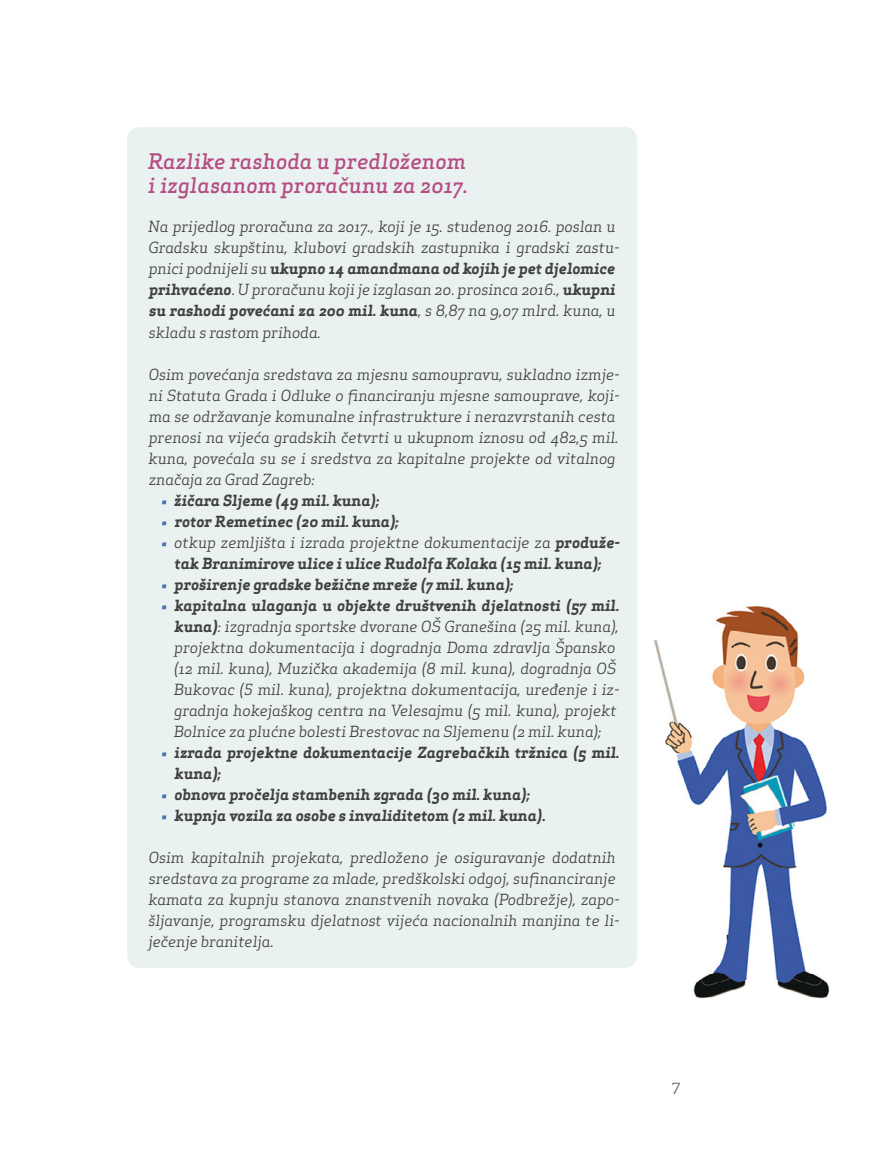
<style>
.page{position:relative;width:893px;height:1170px;background:#fff}
.page>*{position:absolute;margin:0;border:0;box-sizing:border-box;transform-origin:0 0}
.t1{font:italic 500 21px/24px "Apex Serif";color:#b64d83}
.t2{font:italic 15px/21px "Apex Serif";color:#414042}
.t3{font:italic 700 15px/21px "Apex Serif";color:#414042;text-align:center}
.t4{font:15px "Apex Serif";color:#58595b}
.s1{font-weight:700}
.s2{font-weight:400;color:#496db5}
.s3{font-weight:400}
.s4{color:#496db5}
</style>
<div class="page">
<div style="left:127px;top:127px;width:510px;height:841px;background:#eaf2f1;border-radius:13px"></div>
<img style="left:654px;top:606px;width:176px;height:393px">
<h1 class="t1" style="left:148px;top:149px;width:321px">Razlike rashoda u predloženom i izglasanom proračunu za 2017.</h1>
<p class="t2" style="left:148px;top:216px;width:473px">Na prijedlog proračuna za 2017., koji je 15. studenog 2016. poslan u Gradsku skupštinu, klubovi gradskih zastupnika i gradski zastu&shy;pnici podnijeli su <span class="s1">ukupno 14 amandmana od kojih je pet djelomice prihvaćeno</span>. U proračunu koji je izglasan 20. prosinca 2016., <span class="s1">ukupni su rashodi povećani za 200 mil. kuna</span>, s 8,87 na 9,07 mlrd. kuna, u skladu s rastom prihoda.</p>
<p class="t2" style="left:149px;top:363px;width:473px">Osim povećanja sredstava za mjesnu samoupravu, sukladno izmje&shy;ni Statuta Grada i Odluke o financiranju mjesne samouprave, koji&shy;ma se održavanje komunalne infrastrukture i nerazvrstanih cesta prenosi na vijeća gradskih četvrti u ukupnom iznosu od 482,5 mil. kuna, povećala su se i sredstva za kapitalne projekte od vitalnog značaja za Grad Zagreb:</p>
<p class="t3" style="left:161px;top:489px;width:220px"><span class="s2">•</span> žičara Sljeme (49 mil. kuna);</p>
<p class="t3" style="left:161px;top:510px;width:239px"><span class="s2">•</span> rotor Remetinec (20 mil. kuna);</p>
<p class="t3" style="left:161px;top:531px;width:460px"><span class="s2">•</span> <span class="s3">otkup zemljišta i izrada projektne dokumentacije za</span> produže&shy;tak Branimirove ulice i ulice Rudolfa Kolaka (15 mil. kuna);</p>
<p class="t3" style="left:161px;top:573px;width:354px"><span class="s2">•</span> proširenje gradske bežične mreže (7 mil. kuna);</p>
<p class="t2" style="left:174px;top:594px;width:447px;text-indent:-13px"><span class="s4">•</span> <span class="s1">kapitalna ulaganja u objekte društvenih djelatnosti (57 mil. kuna)</span>: izgradnja sportske dvorane OŠ Granešina (25 mil. kuna), projektna dokumentacija i dogradnja Doma zdravlja Špansko (12 mil. kuna), Muzička akademija (8 mil. kuna), dogradnja OŠ Bukovac (5 mil. kuna), projektna dokumentacija, uređenje i iz&shy;gradnja hokejaškog centra na Velesajmu (5 mil. kuna), projekt Bolnice za plućne bolesti Brestovac na Sljemenu (2 mil. kuna);</p>
<p class="t3" style="left:174px;top:741px;width:446px;text-align:left;text-indent:-13px"><span class="s2">•</span> izrada projektne dokumentacije Zagrebačkih tržnica (5 mil. kuna);</p>
<p class="t3" style="left:161px;top:783px;width:370px"><span class="s2">•</span> obnova pročelja stambenih zgrada (30 mil. kuna);</p>
<p class="t3" style="left:161px;top:804px;width:386px"><span class="s2">•</span> kupnja vozila za osobe s invaliditetom (2 mil. kuna).</p>
<p class="t2" style="left:148px;top:846px;width:473px">Osim kapitalnih projekata, predloženo je osiguravanje dodatnih sredstava za programe za mlade, predškolski odgoj, sufinanciranje kamata za kupnju stanova znanstvenih novaka (Podbrežje), zapo&shy;šljavanje, programsku djelatnost vijeća nacionalnih manjina te li&shy;ječenje branitelja.</p>
<p class="t4" style="left:672px;top:1078px;width:10px">7</p>
</div>
